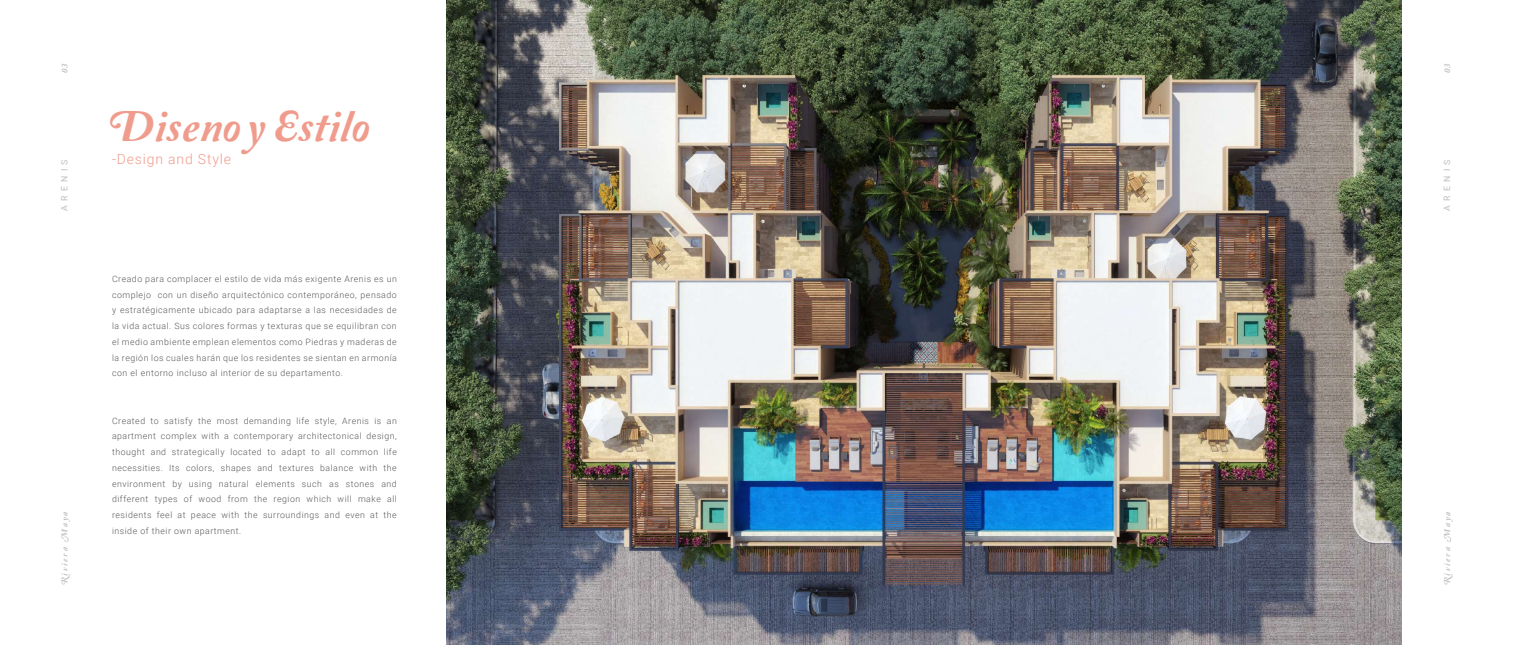
<style>
.page{position:relative;width:1513px;height:645px;background:#fff}
.page>*{position:absolute;margin:0;border:0;box-sizing:border-box;transform-origin:0 0}
.t1{font:44.71px "Amperzand";letter-spacing:.02em;color:#ef9c8d}
.t2{font:300 14px "Roboto";letter-spacing:.06em;color:#ef9c8d}
.t3{font:300 8.75px/15.8px "Roboto";letter-spacing:.06em;color:#58595b;text-align:justify}
.t4{font:8.75px "Amperzand";letter-spacing:.135em;color:#bcbec0}
.t5{font:8.75px "Roboto";letter-spacing:.48em;color:#bcbec0}
</style>
<div class="page">
<img style="left:446px;top:0;width:955px;height:645px">
<p class="t4" style="left:60px;top:73px;width:11px;rotate:-90deg">03</p>
<p class="t5" style="left:58px;top:211px;width:52px;rotate:-90deg">ARENIS</p>
<p class="t4" style="left:60px;top:585px;width:75px;rotate:-90deg">Riviera Maya</p>
<h1 class="t1" style="left:108px;top:104px;width:264px">Disenoy Estilo</h1>
<h2 class="t2" style="left:112px;top:149px;width:121px">-Design and Style</h2>
<p class="t3" style="left:112px;top:271px;width:286px">Creado para complacer el estilo de vida más exigente Arenis es un complejo con un diseño arquitectónico contemporáneo, pensado y estratégicamente ubicado para adaptarse a las necesidades de la vida actual. Sus colores formas y texturas que se equilibran con el medio ambiente emplean elementos como Piedras y maderas de la región los cuales harán que los residentes se sientan en armonía con el entorno incluso al interior de su departamento.</p>
<p class="t3" style="left:112px;top:412px;width:286px">Created to satisfy the most demanding life style, Arenis is an apartment complex with a contemporary architectonical design, thought and strategically located to adapt to all common life necessities. Its colors, shapes and textures balance with the environment by using natural elements such as stones and different types of wood from the region which will make all residents feel at peace with the surroundings and even at the inside of their own apartment.</p>
<p class="t4" style="left:1443px;top:73px;width:11px;rotate:-90deg">03</p>
<p class="t5" style="left:1441px;top:211px;width:52px;rotate:-90deg">ARENIS</p>
<p class="t4" style="left:1443px;top:585px;width:75px;rotate:-90deg">Riviera Maya</p>
</div>
